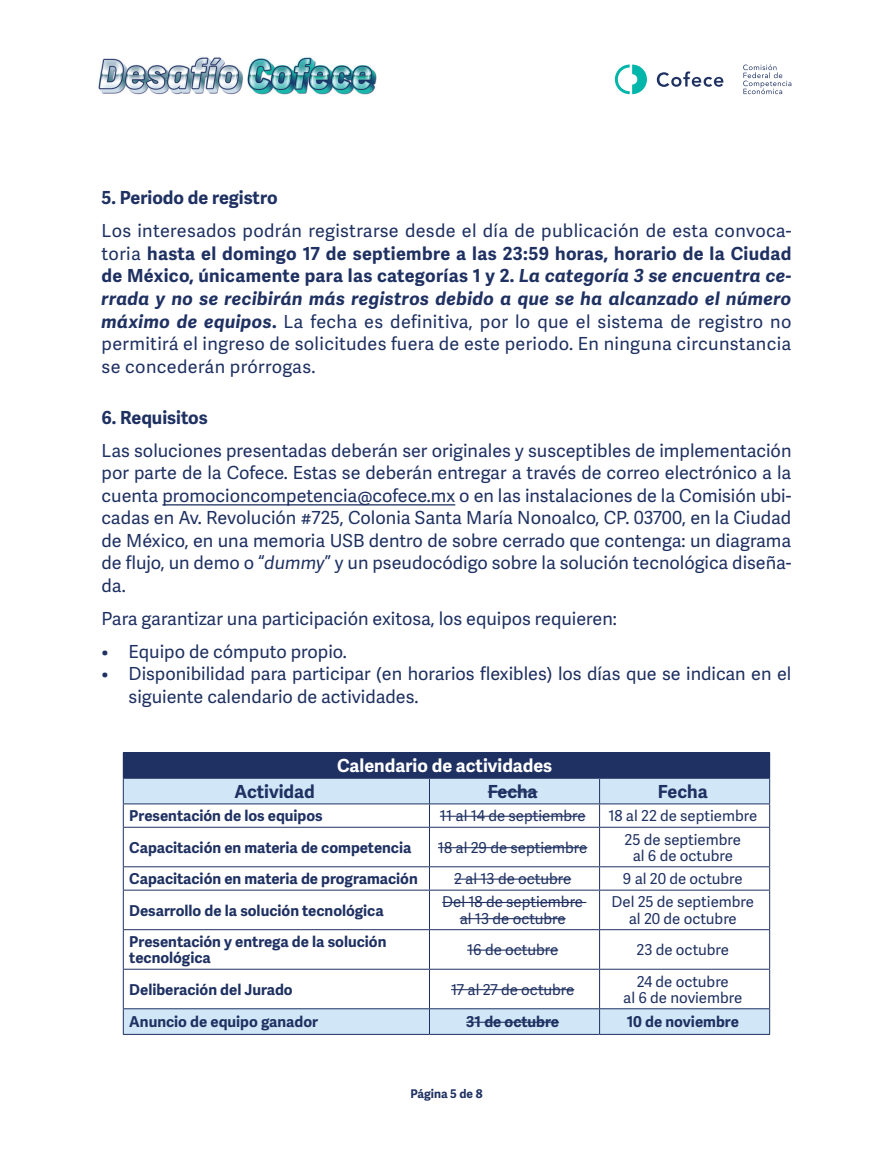
<style>
.page{position:relative;width:893px;height:1149px;background:#fff}
.page>*{position:absolute;margin:0;border:0;box-sizing:border-box;transform-origin:0 0}
.t1{font:18px/22.5px "Adelle Sans";color:#1f3162;text-align:justify}
.Heading_1{font:700 18px "Adelle Sans";color:#1f3162}
.Heading_1-2{font:700 18px "Adelle Sans";color:#fff}
.Heading_1-3{font:700 15px/16.2px "Adelle Sans";color:#1f3162}
.Heading_1-4{font:15px/16.2px "Adelle Sans";color:#1f3162;text-align:center}
.t2{font:700 12px "Adelle Sans";color:#1f3162}
.s1{font-weight:700}
.s2{font-weight:700;font-style:italic}
.s3{font-style:italic}
</style>
<div class="page">
<img style="left:98px;top:57px;width:279px;height:38px">
<svg style="left:615px;top:65px;width:32px;height:29px"></svg>
<svg style="left:743px;top:65px;width:48px;height:29px"></svg>
<svg style="left:657px;top:71px;width:66px;height:16px"></svg>
<hr style="left:162px;top:504px;width:293px;height:1px;background:#1f3162">
<div style="left:123px;top:752px;width:647px;height:26px;background:#1f3162"></div>
<svg style="left:124px;top:778px;width:645px;height:255px"></svg>
<hr style="left:123px;top:803px;width:306px;height:1px;background:#1f3162">
<svg style="left:123px;top:778px;width:1px;height:48px"></svg>
<hr style="left:429px;top:803px;width:171px;height:1px;background:#1f3162">
<svg style="left:429px;top:778px;width:1px;height:48px"></svg>
<hr style="left:600px;top:803px;width:170px;height:1px;background:#1f3162">
<svg style="left:599px;top:778px;width:1px;height:48px"></svg>
<svg style="left:769px;top:778px;width:1px;height:48px"></svg>
<hr style="left:123px;top:826px;width:306px;height:1px;background:#1f3162">
<hr style="left:123px;top:827px;width:1px;height:39px;background:#1f3162">
<hr style="left:429px;top:826px;width:171px;height:1px;background:#1f3162">
<hr style="left:429px;top:827px;width:1px;height:39px;background:#1f3162">
<hr style="left:600px;top:826px;width:170px;height:1px;background:#1f3162">
<hr style="left:599px;top:827px;width:1px;height:39px;background:#1f3162">
<hr style="left:769px;top:827px;width:1px;height:39px;background:#1f3162">
<hr style="left:123px;top:866px;width:306px;height:1px;background:#1f3162">
<svg style="left:123px;top:866px;width:1px;height:23px"></svg>
<hr style="left:429px;top:866px;width:171px;height:1px;background:#1f3162">
<svg style="left:429px;top:866px;width:1px;height:23px"></svg>
<hr style="left:600px;top:866px;width:170px;height:1px;background:#1f3162">
<svg style="left:599px;top:866px;width:1px;height:23px"></svg>
<svg style="left:769px;top:866px;width:1px;height:23px"></svg>
<hr style="left:123px;top:889px;width:306px;height:1px;background:#1f3162">
<hr style="left:123px;top:890px;width:1px;height:39px;background:#1f3162">
<hr style="left:429px;top:889px;width:171px;height:1px;background:#1f3162">
<hr style="left:429px;top:890px;width:1px;height:39px;background:#1f3162">
<hr style="left:600px;top:889px;width:170px;height:1px;background:#1f3162">
<hr style="left:599px;top:890px;width:1px;height:39px;background:#1f3162">
<hr style="left:769px;top:890px;width:1px;height:39px;background:#1f3162">
<hr style="left:123px;top:929px;width:306px;height:1px;background:#1f3162">
<hr style="left:123px;top:929px;width:1px;height:39px;background:#1f3162">
<hr style="left:429px;top:929px;width:171px;height:1px;background:#1f3162">
<hr style="left:429px;top:929px;width:1px;height:39px;background:#1f3162">
<hr style="left:600px;top:929px;width:170px;height:1px;background:#1f3162">
<hr style="left:599px;top:929px;width:1px;height:39px;background:#1f3162">
<hr style="left:769px;top:929px;width:1px;height:39px;background:#1f3162">
<hr style="left:123px;top:968px;width:306px;height:1px;background:#1f3162">
<hr style="left:123px;top:969px;width:1px;height:39px;background:#1f3162">
<hr style="left:429px;top:968px;width:171px;height:1px;background:#1f3162">
<hr style="left:429px;top:969px;width:1px;height:39px;background:#1f3162">
<hr style="left:600px;top:968px;width:170px;height:1px;background:#1f3162">
<hr style="left:599px;top:969px;width:1px;height:39px;background:#1f3162">
<hr style="left:769px;top:969px;width:1px;height:39px;background:#1f3162">
<hr style="left:123px;top:1008px;width:306px;height:1px;background:#1f3162">
<svg style="left:123px;top:1008px;width:1px;height:25px"></svg>
<hr style="left:429px;top:1008px;width:171px;height:1px;background:#1f3162">
<svg style="left:429px;top:1008px;width:1px;height:25px"></svg>
<hr style="left:600px;top:1008px;width:170px;height:1px;background:#1f3162">
<svg style="left:599px;top:1008px;width:1px;height:25px"></svg>
<svg style="left:769px;top:1008px;width:1px;height:25px"></svg>
<hr style="left:123px;top:1033px;width:306px;height:1px;background:#1f3162">
<hr style="left:429px;top:1033px;width:171px;height:1px;background:#1f3162">
<hr style="left:600px;top:1033px;width:170px;height:1px;background:#1f3162">
<hr style="left:488px;top:791px;width:50px;height:1px;background:#1f3162">
<hr style="left:440px;top:815px;width:145px;height:1px;background:#1f3162">
<hr style="left:438px;top:846px;width:149px;height:2px;background:#1f3162">
<hr style="left:454px;top:878px;width:117px;height:1px;background:#1f3162">
<hr style="left:442px;top:901px;width:144px;height:1px;background:#1f3162">
<hr style="left:460px;top:917px;width:106px;height:1px;background:#1f3162">
<hr style="left:467px;top:949px;width:91px;height:1px;background:#1f3162">
<hr style="left:451px;top:988px;width:123px;height:1px;background:#1f3162">
<hr style="left:466px;top:1021px;width:93px;height:1px;background:#1f3162">
<p class="Heading_1" style="left:102px;top:187px;width:178px">5. Periodo de registro</p>
<p class="t1" style="left:102px;top:220px;width:691px">Los interesados podrán registrarse desde el día de publicación de esta convoca&shy;toria <span class="s1">hasta el domingo 17 de septiembre a las 23:59 horas, horario de la Ciudad de México, únicamente para las categorías 1 y 2.</span> <span class="s2">La categoría 3 se encuentra ce&shy;rrada y no se recibirán más registros debido a que se ha alcanzado el número máximo de equipos</span><span class="s1">.</span> La fecha es definitiva, por lo que el sistema de registro no permitirá el ingreso de solicitudes fuera de este periodo. En ninguna circunstancia se concederán prórrogas.</p>
<p class="Heading_1" style="left:102px;top:406px;width:108px">6. Requisitos</p>
<p class="t1" style="left:102px;top:439px;width:691px">Las soluciones presentadas deberán ser originales y susceptibles de implementación por parte de la Cofece. Estas se deberán entregar a través de correo electrónico a la cuenta promocioncompetencia@cofece.mx o en las instalaciones de la Comisión ubi&shy;cadas en Av. Revolución #725, Colonia Santa María Nonoalco, CP. 03700, en la Ciudad de México, en una memoria USB dentro de sobre cerrado que contenga: un diagrama de flujo, un demo o “<span class="s3">dummy</span>” y un pseudocódigo sobre la solución tecnológica diseña&shy;da.</p>
<p class="t1" style="left:102px;top:607px;width:517px">Para garantizar una participación exitosa, los equipos requieren:</p>
<p class="t1" style="left:102px;top:640px;width:247px">• Equipo de cómputo propio.</p>
<p class="t1" style="left:129px;top:663px;width:664px;text-indent:-27px">• Disponibilidad para participar (en horarios flexibles) los días que se indican en el siguiente calendario de actividades.</p>
<p class="Heading_1-2" style="left:337px;top:754px;width:217px">Calendario de actividades</p>
<p class="Heading_1" style="left:234px;top:780px;width:82px">Actividad</p>
<p class="Heading_1" style="left:488px;top:780px;width:51px">Fecha</p>
<p class="Heading_1" style="left:658px;top:780px;width:51px">Fecha</p>
<p class="Heading_1-3" style="left:129px;top:807px;width:195px">Presentación de los equipos</p>
<p class="Heading_1-4" style="left:440px;top:808px;width:147px">11 al 14 de septiembre</p>
<p class="Heading_1-4" style="left:608px;top:808px;width:150px">18 al 22 de septiembre</p>
<p class="Heading_1-3" style="left:129px;top:839px;width:284px">Capacitación en materia de competencia</p>
<p class="Heading_1-4" style="left:438px;top:839px;width:151px">18 al 29 de septiembre</p>
<p class="Heading_1-4" style="left:625px;top:831px;width:118px">25 de septiembre al 6 de octubre</p>
<p class="Heading_1-3" style="left:129px;top:870px;width:290px">Capacitación en materia de programación</p>
<p class="Heading_1-4" style="left:454px;top:870px;width:119px">2 al 13 de octubre</p>
<p class="Heading_1-4" style="left:623px;top:870px;width:121px">9 al 20 de octubre</p>
<p class="Heading_1-3" style="left:129px;top:902px;width:256px">Desarrollo de la solución tecnológica</p>
<p class="Heading_1-4" style="left:442px;top:894px;width:142px">Del 18 de septiembre al 13 de octubre</p>
<p class="Heading_1-4" style="left:612px;top:894px;width:144px">Del 25 de septiembre al 20 de octubre</p>
<p class="Heading_1-3" style="left:129px;top:933px;width:259px">Presentación y entrega de la solución tecnológica</p>
<p class="Heading_1-4" style="left:467px;top:941px;width:93px">16 de octubre</p>
<p class="Heading_1-4" style="left:637px;top:941px;width:94px">23 de octubre</p>
<p class="Heading_1-3" style="left:129px;top:981px;width:165px">Deliberación del Jurado</p>
<p class="Heading_1-4" style="left:451px;top:981px;width:125px">17 al 27 de octubre</p>
<p class="Heading_1-4" style="left:623px;top:973px;width:121px">24 de octubre<br>al 6 de noviembre</p>
<p class="Heading_1-3" style="left:129px;top:1013px;width:190px">Anuncio de equipo ganador</p>
<p class="Heading_1-3" style="left:466px;top:1013px;width:94px">31 de octubre</p>
<p class="Heading_1-3" style="left:627px;top:1013px;width:114px">10 de noviembre</p>
<p class="t2" style="left:410px;top:1086px;width:74px">Página 5 de 8</p>
</div>
